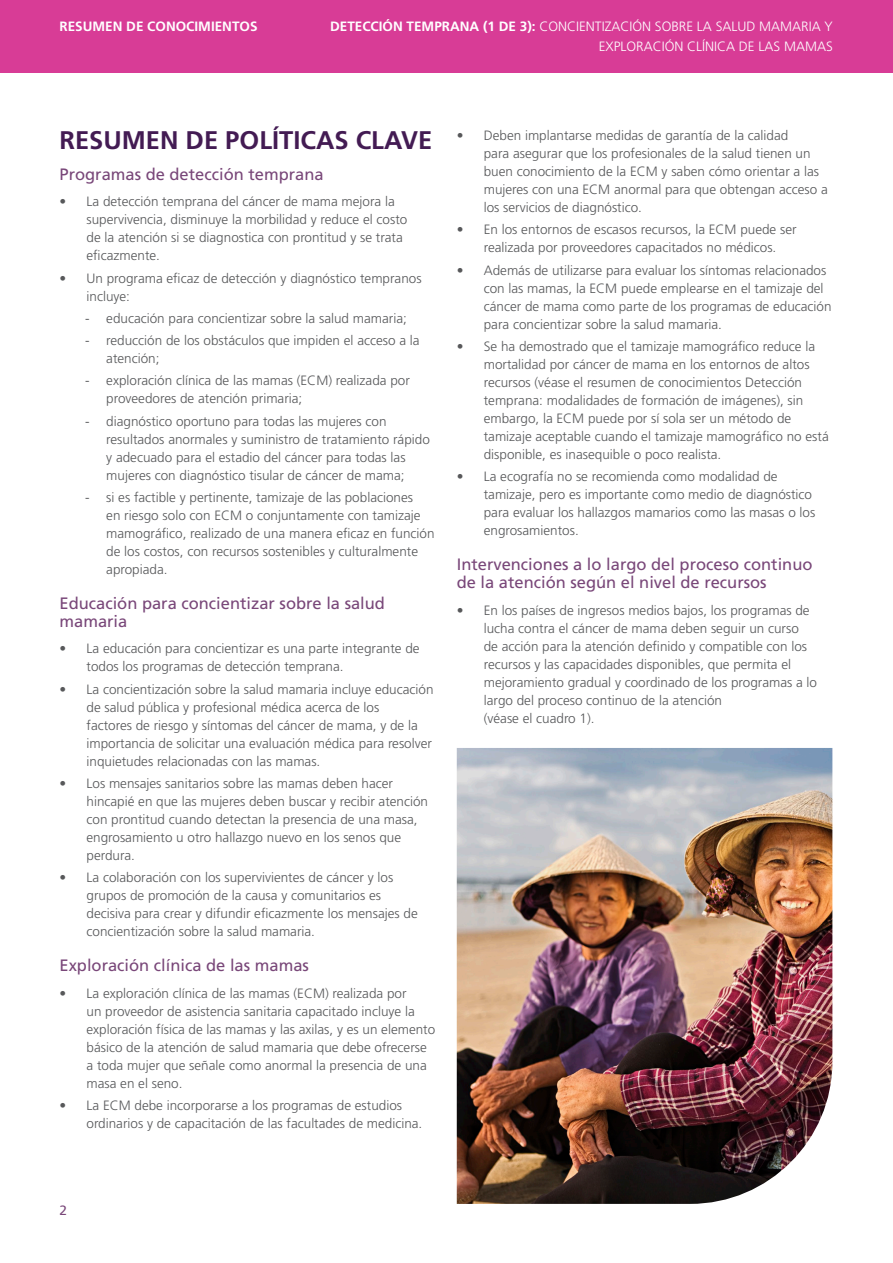
<style>
.page{position:relative;width:893px;height:1263px;background:#fff}
.page>*{position:absolute;margin:0;border:0;box-sizing:border-box;transform-origin:0 0}
.t1{font:700 25.5px "Frutiger";color:#431b53}
.t2{font:16.5px/18px "Frutiger";color:#794779}
.t3{font:300 13.5px/18px "Frutiger";color:#57585a}
.t4{font:300 13.5px/19.2px "Frutiger";color:#fff;text-align:right}
.t5{font:700 13.5px "Frutiger";color:#fff}
.t6{font:13.5px "Frutiger";color:#794779}
.s1{font-weight:700}
</style>
<div class="page">
<hr style="left:892px;top:0;width:1px;height:1263px;background:#cecedf">
<div style="left:0;top:0;width:893px;height:72px;background:#d83c96"></div>
<img style="left:457px;top:748px;width:375px;height:456px">
<p class="t5" style="left:60px;top:19px;width:200px">RESUMEN DE CONOCIMIENTOS</p>
<p class="t4" style="left:330px;top:17px;width:504px"><span class="s1">DETECCIÓN TEMPRANA (1 DE 3):</span> CONCIENTIZACIÓN SOBRE LA SALUD MAMARIA Y<br>EXPLORACIÓN CLÍNICA DE LAS MAMAS</p>
<p class="t1" style="left:60px;top:125px;width:374px">RESUMEN DE POLÍTICAS CLAVE</p>
<p class="t2" style="left:60px;top:165px;width:266px">Programas de detección temprana</p>
<p class="t3" style="left:87px;top:193px;width:322px;text-indent:-27px">• La detección temprana del cáncer de mama mejora la supervivencia, disminuye la morbilidad y reduce el costo de la atención si se diagnostica con prontitud y se trata eficazmente.</p>
<p class="t3" style="left:87px;top:269px;width:337px;text-indent:-27px">• Un programa eficaz de detección y diagnóstico tempranos incluye:</p>
<p class="t3" style="left:85px;top:309px;width:323px">- educación para concientizar sobre la salud mamaria;</p>
<p class="t3" style="left:106px;top:332px;width:315px;text-indent:-21px">- reducción de los obstáculos que impiden el acceso a la atención;</p>
<p class="t3" style="left:106px;top:372px;width:305px;text-indent:-21px">- exploración clínica de las mamas (ECM) realizada por proveedores de atención primaria;</p>
<p class="t3" style="left:106px;top:412px;width:325px;text-indent:-21px">- diagnóstico oportuno para todas las mujeres con resultados anormales y suministro de tratamiento rápido y adecuado para el estadio del cáncer para todas las mujeres con diagnóstico tisular de cáncer de mama;</p>
<p class="t3" style="left:106px;top:488px;width:330px;text-indent:-21px">- si es factible y pertinente, tamizaje de las poblaciones<br>en riesgo solo con ECM o conjuntamente con tamizaje mamográfico, realizado de una manera eficaz en función de los costos, con recursos sostenibles y culturalmente apropiada.</p>
<p class="t2" style="left:60px;top:594px;width:327px">Educación para concientizar sobre la salud mamaria</p>
<p class="t3" style="left:87px;top:640px;width:335px;text-indent:-27px">• La educación para concientizar es una parte integrante de todos los programas de detección temprana.</p>
<p class="t3" style="left:87px;top:680px;width:349px;text-indent:-27px">• La concientización sobre la salud mamaria incluye educación de salud pública y profesional médica acerca de los<br>factores de riesgo y síntomas del cáncer de mama, y de la importancia de solicitar una evaluación médica para resolver inquietudes relacionadas con las mamas.</p>
<p class="t3" style="left:87px;top:774px;width:343px;text-indent:-27px">• Los mensajes sanitarios sobre las mamas deben hacer hincapié en que las mujeres deben buscar y recibir atención con prontitud cuando detectan la presencia de una masa, engrosamiento u otro hallazgo nuevo en los senos que perdura.</p>
<p class="t3" style="left:87px;top:869px;width:333px;text-indent:-27px">• La colaboración con los supervivientes de cáncer y los grupos de promoción de la causa y comunitarios es decisiva para crear y difundir eficazmente los mensajes de concientización sobre la salud mamaria.</p>
<p class="t2" style="left:60px;top:956px;width:251px">Exploración clínica de las mamas</p>
<p class="t3" style="left:87px;top:984px;width:350px;text-indent:-27px">• La exploración clínica de las mamas (ECM) realizada por<br>un proveedor de asistencia sanitaria capacitado incluye la exploración física de las mamas y las axilas, y es un elemento básico de la atención de salud mamaria que debe ofrecerse a toda mujer que señale como anormal la presencia de una masa en el seno.</p>
<p class="t3" style="left:87px;top:1096px;width:337px;text-indent:-27px">• La ECM debe incorporarse a los programas de estudios ordinarios y de capacitación de las facultades de medicina.</p>
<p class="t3" style="left:484px;top:127px;width:346px;text-indent:-27px">• Deben implantarse medidas de garantía de la calidad<br>para asegurar que los profesionales de la salud tienen un buen conocimiento de la ECM y saben cómo orientar a las mujeres con una ECM anormal para que obtengan acceso a los servicios de diagnóstico.</p>
<p class="t3" style="left:457px;top:221px;width:341px;text-align:center">• En los entornos de escasos recursos, la ECM puede ser realizada por proveedores capacitados no médicos.</p>
<p class="t3" style="left:484px;top:261px;width:349px;text-indent:-27px">• Además de utilizarse para evaluar los síntomas relacionados con las mamas, la ECM puede emplearse en el tamizaje del cáncer de mama como parte de los programas de educación para concientizar sobre la salud mamaria.</p>
<p class="t3" style="left:484px;top:337px;width:347px;text-indent:-27px">• Se ha demostrado que el tamizaje mamográfico reduce la mortalidad por cáncer de mama en los entornos de altos recursos (véase el resumen de conocimientos Detección temprana: modalidades de formación de imágenes), sin embargo, la ECM puede por sí sola ser un método de tamizaje aceptable cuando el tamizaje mamográfico no está disponible, es inasequible o poco realista.</p>
<p class="t3" style="left:484px;top:468px;width:333px;text-indent:-27px">• La ecografía no se recomienda como modalidad de tamizaje, pero es importante como medio de diagnóstico para evaluar los hallazgos mamarios como las masas o los engrosamientos.</p>
<p class="t2" style="left:457px;top:555px;width:357px">Intervenciones a lo largo del proceso continuo de la atención según el nivel de recursos</p>
<p class="t3" style="left:484px;top:601px;width:335px;text-indent:-27px">• En los países de ingresos medios bajos, los programas de lucha contra el cáncer de mama deben seguir un curso<br>de acción para la atención definido y compatible con los recursos y las capacidades disponibles, que permita el mejoramiento gradual y coordinado de los programas a lo largo del proceso continuo de la atención<br>(véase el cuadro 1).</p>
<p class="t6" style="left:60px;top:1203px;width:9px">2</p>
</div>
